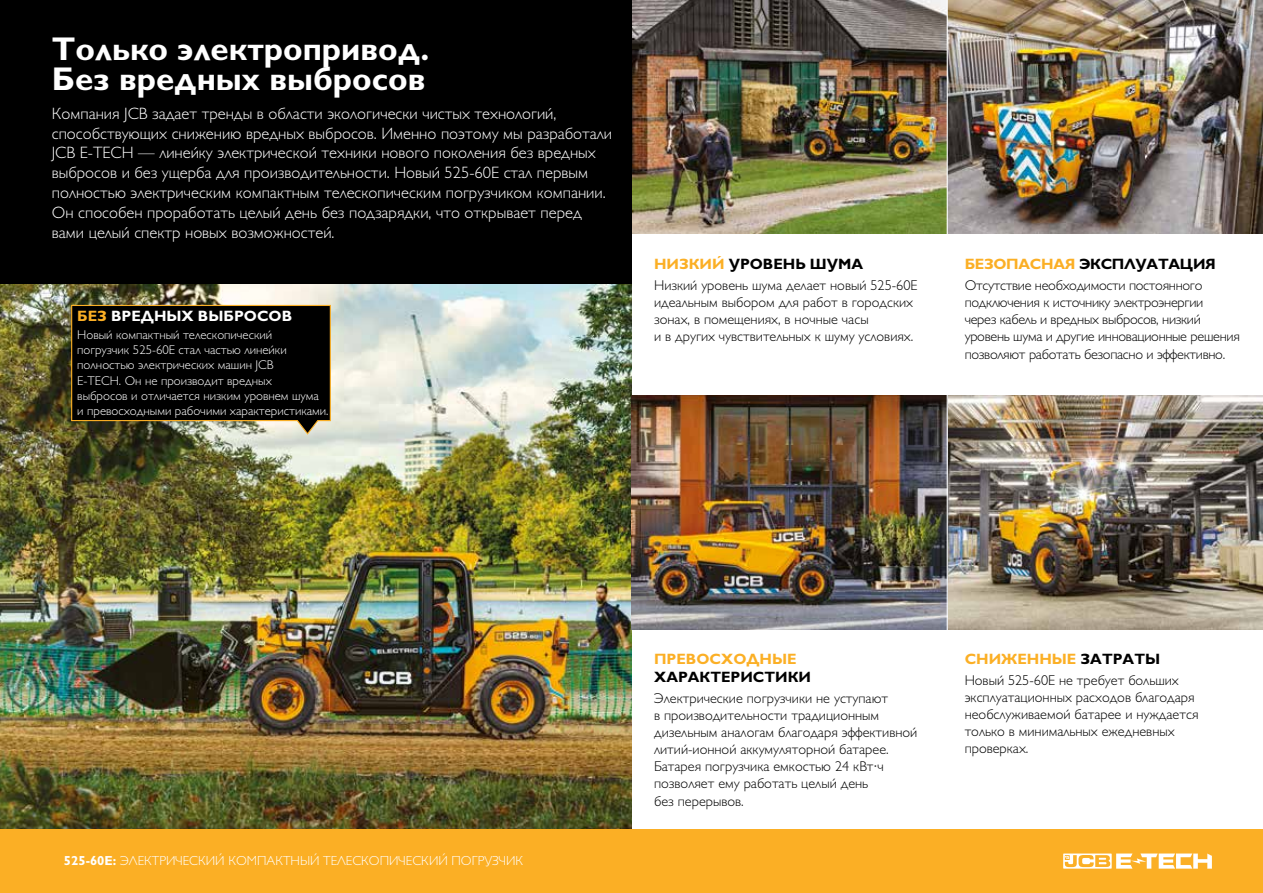
<style>
.page{position:relative;width:1263px;height:893px;background:#fff}
.page>*{position:absolute;margin:0;border:0;box-sizing:border-box;transform-origin:0 0}
.t1{font:700 33px/30px "Gill Sans C";color:#fff}
.t2{font:16.5px/19.8px "Gill Sans Light C";color:#fff}
.t3{font:700 15px "Gill Sans C";color:#000}
.t4{font:700 15px "Gill Sans C";color:#fbaf25}
.t5{font:700 15px "Gill Sans C";letter-spacing:-.02em;color:#000}
.t6{font:700 15px "Gill Sans C";color:#fff}
.t7{font:14.25px/17.1px "Gill Sans Light C";color:#000}
.t8{font:14.25px/17.1px "Gill Sans Light C";letter-spacing:-.02em;color:#000}
.t9{font:13.2px "Gill Sans Light C";color:#fff}
.t10{font:12.75px/15.3px "Gill Sans Light C";color:#fff}
.s1{color:#fbaf25}
.s2{font-family:"Gill Sans C";font-weight:700}
.s3{color:#000}
</style>
<div class="page">
<img style="left:631px;top:0;width:631px;height:234px">
<div style="left:0;top:0;width:631px;height:627px;background:#000"></div>
<img style="left:0;top:285px;width:631px;height:544px">
<img style="left:631px;top:395px;width:631px;height:234px">
<hr style="left:947px;top:387px;width:1px;height:247px;background:#fff">
<hr style="left:947px;top:0;width:1px;height:239px;background:#fff">
<svg style="left:71px;top:304px;width:260px;height:132px"></svg>
<hr style="left:1262px;top:0;width:1px;height:893px;background:#fbaf25">
<div style="left:0;top:829px;width:1263px;height:64px;background:#fbaf25"></div>
<svg style="left:1063px;top:853px;width:149px;height:16px"></svg>
<h1 class="t1" style="left:52px;top:34px;width:379px">Только электропривод.<br>Без вредных выбросов</h1>
<p class="t2" style="left:52px;top:103px;width:562px">Компания JCB задает тренды в области экологически чистых технологий, способствующих снижению вредных выбросов. Именно поэтому мы разработали JCB E-TECH — линейку электрической техники нового поколения без вредных выбросов и без ущерба для производительности. Новый 525-60E стал первым полностью электрическим компактным телескопическим погрузчиком компании.<br>Он способен проработать целый день без подзарядки, что открывает перед вами целый спектр новых возможностей.</p>
<p class="t6" style="left:77px;top:308px;width:216px"><span class="s1">БЕЗ</span> ВРЕДНЫХ ВЫБРОСОВ</p>
<p class="t10" style="left:77px;top:327px;width:253px">Новый компактный телескопический<br>погрузчик 525-60E стал частью линейки полностью электрических машин JCB<br>E-TECH. Он не производит вредных<br>выбросов и отличается низким уровнем шума и превосходными рабочими характеристиками.</p>
<p class="t3" style="left:654px;top:255px;width:210px"><span class="s1">НИЗКИЙ</span> УРОВЕНЬ ШУМА</p>
<p class="t7" style="left:654px;top:277px;width:265px">Низкий уровень шума делает новый 525-60E идеальным выбором для работ в городских зонах, в помещениях, в ночные часы<br>и в других чувствительных к шуму условиях.</p>
<p class="t5" style="left:965px;top:255px;width:253px"><span class="s1">БЕЗОПАСНАЯ</span> ЭКСПЛУАТАЦИЯ</p>
<p class="t8" style="left:965px;top:277px;width:277px">Отсутствие необходимости постоянного подключения к источнику электроэнергии<br>через кабель и вредных выбросов, низкий уровень шума и другие инновационные решения позволяют работать безопасно и эффективно.</p>
<p class="t9" style="left:64px;top:853px;width:461px"><span class="s2">525-60E:</span> ЭЛЕКТРИЧЕСКИЙ КОМПАКТНЫЙ ТЕЛЕСКОПИЧЕСКИЙ ПОГРУЗЧИК</p>
<p class="t4" style="left:654px;top:650px;width:144px">ПРЕВОСХОДНЫЕ</p>
<p class="t3" style="left:654px;top:668px;width:158px">ХАРАКТЕРИСТИКИ</p>
<p class="t7" style="left:654px;top:690px;width:265px">Электрические погрузчики не уступают<br>в производительности традиционным дизельным аналогам благодаря эффективной литий‑ионной аккумуляторной батарее.<br>Батарея погрузчика емкостью 24 кВт·ч позволяет ему работать целый день<br>без перерывов.</p>
<p class="t4" style="left:965px;top:650px;width:197px">СНИЖЕННЫЕ <span class="s3">ЗАТРАТЫ</span></p>
<p class="t7" style="left:965px;top:672px;width:235px">Новый 525-60E не требует больших эксплуатационных расходов благодаря необслуживаемой батарее и нуждается только в минимальных ежедневных проверках.</p>
</div>
